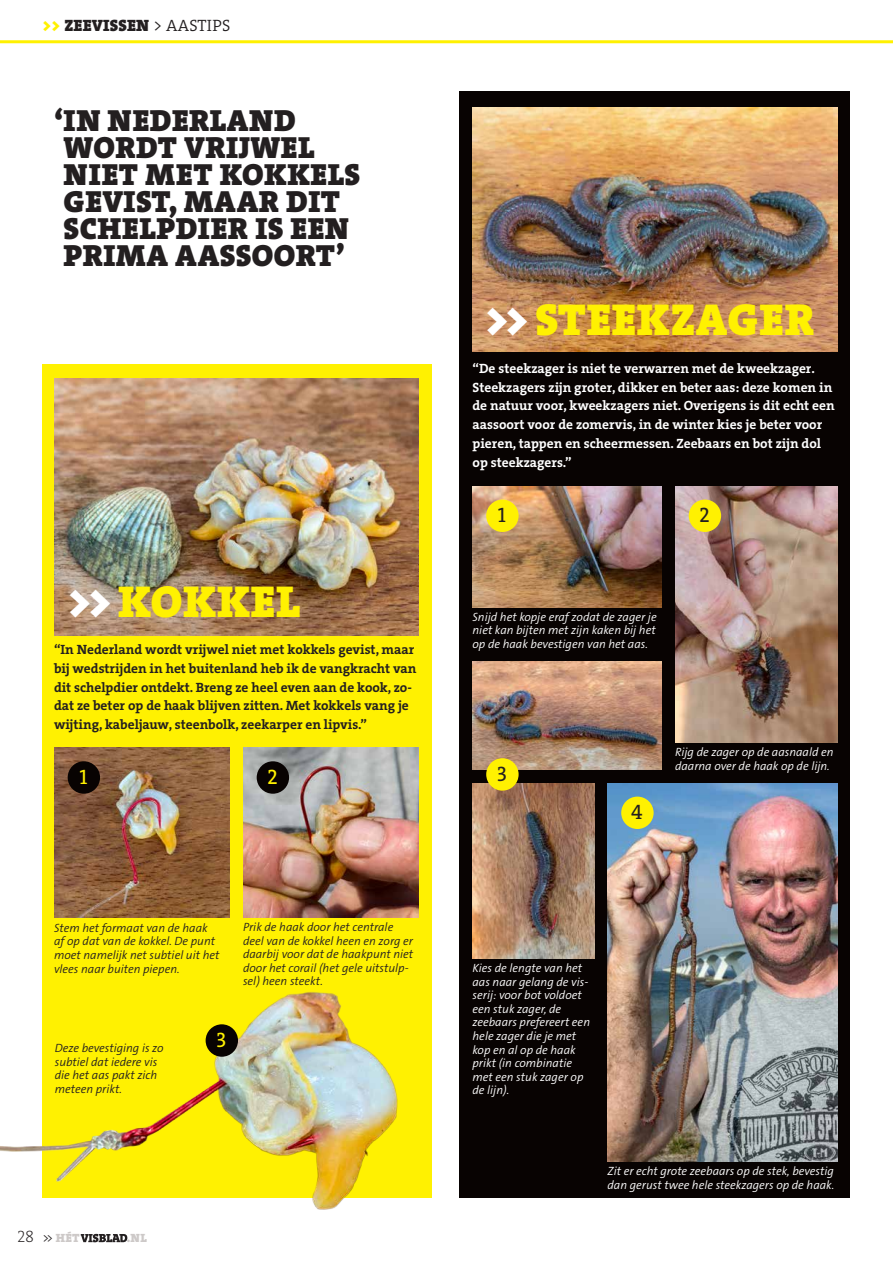
<style>
.page{position:relative;width:893px;height:1263px;background:#fff}
.page>*{position:absolute;margin:0;border:0;box-sizing:border-box;transform-origin:0 0}
.t1{font:45px "The Serif HP9 Blk";letter-spacing:.015em;color:#fff101}
.t2{font:30.75px/27px "The Serif HP9 Blk";letter-spacing:.015em;color:#231f20}
.t3{font:21px "The Serif HP5 Plain";color:#231f20}
.t4{font:21px "The Serif HP5 Plain";color:#fff101}
.t5{font:16.5px "The Serif HP9 Blk";letter-spacing:.015em;color:#231f20}
.t6{font:13.5px/18.8px "The Serif HP7 Bld";color:#fff}
.t7{font:13.5px/18.8px "The Serif HP7 Bld";color:#231f20}
.t8{font:italic 300 12px/13.5px "The Sans Os F";color:#fff}
.t9{font:italic 300 12px/13.5px "The Sans Os F";color:#231f20}
.t10{font:12px "The Serif HP9 Blk";color:#cdc9c8}
.s1{color:#fff101}
.s2{font-family:"The Serif HP4 Se Lig"}
.s3{color:#fff}
.s4{font-family:"The Serif HP2 Ex Lig";font-size:16.5px;color:#231f20}
.s5{font-family:"The Sans Os F";font-weight:300;color:#231f20}
</style>
<div class="page">
<div style="left:43px;top:364px;width:389px;height:834px;background:#fff101"></div>
<div style="left:459px;top:91px;width:390px;height:1107px;background:#080302"></div>
<img style="left:54px;top:379px;width:364px;height:256px">
<img style="left:54px;top:747px;width:176px;height:133px">
<img style="left:243px;top:747px;width:175px;height:133px">
<img style="left:472px;top:108px;width:365px;height:243px">
<img style="left:472px;top:486px;width:190px;height:122px">
<img style="left:675px;top:486px;width:162px;height:256px">
<img style="left:472px;top:783px;width:122px;height:176px">
<img style="left:472px;top:662px;width:189px;height:108px">
<img style="left:608px;top:783px;width:229px;height:378px">
<div style="left:68px;top:761px;width:32px;height:33px;background:#080302;border-radius:50%"></div>
<div style="left:257px;top:761px;width:32px;height:33px;background:#080302;border-radius:50%"></div>
<div style="left:486px;top:500px;width:33px;height:32px;background:#fff101;border-radius:50%"></div>
<div style="left:689px;top:500px;width:32px;height:32px;background:#fff101;border-radius:50%"></div>
<div style="left:486px;top:758px;width:33px;height:33px;background:#fff101;border-radius:50%"></div>
<div style="left:621px;top:797px;width:33px;height:32px;background:#fff101;border-radius:50%"></div>
<img style="left:0;top:880px;width:580px;height:363px">
<div style="left:206px;top:1024px;width:32px;height:33px;background:#080302;border-radius:50%"></div>
<svg style="left:81px;top:1234px;width:46px;height:8px"></svg>
<hr style="left:0;top:40px;width:893px;height:3px;background:#fff101">
<h3 class="t5" style="left:43px;top:15px;width:189px"><span class="s1">&gt;&gt;</span> ZEEVISSEN <span class="s2">&gt; AASTIPS</span></h3>
<h2 class="t2" style="left:64px;top:106px;width:298px;text-indent:-10px">‘IN NEDERLAND<br>WORDT VRIJWEL<br>NIET MET KOKKELS<br>GEVIST, MAAR DIT<br>SCHELPDIER IS EEN<br>PRIMA AASSOORT’</h2>
<h1 class="t1" style="left:68px;top:571px;width:234px"><span class="s3">&gt;&gt;</span> KOKKEL</h1>
<p class="t7" style="left:54px;top:640px;width:364px">“In Nederland wordt vrijwel niet met kokkels gevist, maar bij wedstrijden in het buitenland heb ik de vangkracht van dit schelpdier ontdekt. Breng ze heel even aan de kook, zo&shy;dat ze beter op de haak blijven zitten. Met kokkels vang je wijting, kabeljauw, steenbolk, zeekarper en lipvis.”</p>
<h3 class="t4" style="left:79px;top:763px;width:10px">1</h3>
<h3 class="t4" style="left:267px;top:763px;width:12px">2</h3>
<p class="t9" style="left:54px;top:921px;width:167px">Stem het formaat van de haak af op dat van de kokkel. De punt moet namelijk net subtiel uit het vlees naar buiten piepen.</p>
<p class="t9" style="left:243px;top:920px;width:172px">Prik de haak door het centrale deel van de kokkel heen en zorg er daarbij voor dat de haakpunt niet door het corail (het gele uitstulp&shy;sel) heen steekt.</p>
<p class="t9" style="left:55px;top:1042px;width:110px">Deze bevestiging is zo subtiel dat iedere vis die het aas pakt zich meteen prikt.</p>
<p class="t10" style="left:17px;top:1230px;width:64px"><span class="s4">28</span> <span class="s5">&gt;&gt;</span> HÉT</p>
<p class="t10" style="left:127px;top:1230px;width:21px">.NL</p>
<h3 class="t4" style="left:216px;top:1026px;width:12px">3</h3>
<h1 class="t1" style="left:485px;top:289px;width:331px"><span class="s3">&gt;&gt;</span> STEEKZAGER</h1>
<p class="t6" style="left:472px;top:359px;width:364px">“De steekzager is niet te verwarren met de kweekzager.<br>Steekzagers zijn groter, dikker en beter aas: deze komen in de natuur voor, kweekzagers niet. Overigens is dit echt een aassoort voor de zomervis, in de winter kies je beter voor pieren, tappen en scheermessen. Zeebaars en bot zijn dol op steekzagers.”</p>
<h3 class="t3" style="left:498px;top:501px;width:10px">1</h3>
<h3 class="t3" style="left:699px;top:501px;width:12px">2</h3>
<p class="t8" style="left:472px;top:610px;width:186px;text-align:justify">Snijd het kopje eraf zodat de zager je niet kan bijten met zijn kaken bij het op de haak bevestigen van het aas.</p>
<h3 class="t3" style="left:497px;top:760px;width:12px">3</h3>
<h3 class="t3" style="left:631px;top:798px;width:13px">4</h3>
<p class="t8" style="left:675px;top:745px;width:160px">Rijg de zager op de aasnaald en daarna over de haak op de lijn.</p>
<p class="t8" style="left:472px;top:962px;width:119px">Kies de lengte van het aas naar gelang de vis&shy;serij: voor bot voldoet een stuk zager, de zeebaars prefereert een hele zager die je met kop en al op de haak prikt (in combinatie met een stuk zager op de lijn).</p>
<p class="t8" style="left:608px;top:1164px;width:228px">Zit er echt grote zeebaars op de stek, bevestig dan gerust twee hele steekzagers op de haak.</p>
</div>
